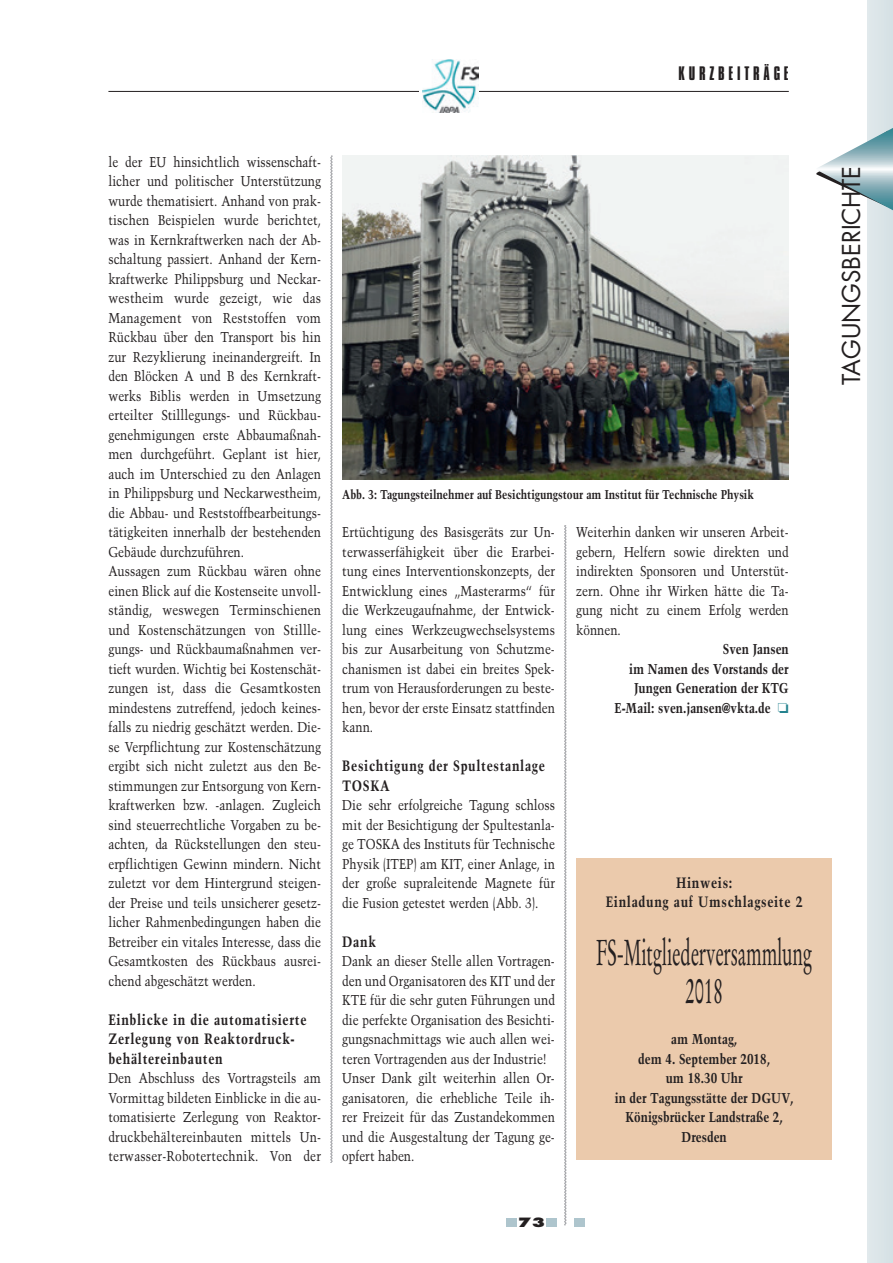
<style>
.page{position:relative;width:893px;height:1263px;background:#fff}
.page>*{position:absolute;margin:0;border:0;box-sizing:border-box;transform-origin:0 0}
.t1{font:36px/37.5px "Stempel Garamond";letter-spacing:-.005em;color:#231f20;text-align:center;scale:.52 1}
.t2{font:24px "Futura";color:#231f20}
.t3{font:16.8px "Compacta BT";letter-spacing:.225em;color:#231f20}
.t4{font:700 15px/19.5px "Trump Mediaeval";letter-spacing:.05em;color:#231f20;scale:.83 1}
.t5{font:14.25px/19.5px "Trump Mediaeval";color:#231f20;text-align:justify;scale:.83 1}
.t6{font:700 14.25px/19.5px "Trump Mediaeval";color:#231f20;text-align:right;scale:.83 1}
.t7{font:700 12.75px "Trump Mediaeval";letter-spacing:-.005em;color:#231f20;scale:.83 1}
.t8{font:800 12.45px "Futura";color:#231f20;scale:1.3 1}
.s1{color:#25838f}
</style>
<div class="page">
<div style="left:574px;top:1218px;width:11px;height:9px;background:#aec5cd"></div>
<div style="left:506px;top:1218px;width:11px;height:9px;background:#aec5cd"></div>
<div style="left:546px;top:1218px;width:11px;height:9px;background:#aec5cd"></div>
<hr style="left:108px;top:91px;width:681px;height:1px;background:#231f20">
<div style="left:419px;top:57px;width:59px;height:58px;background:#fff"></div>
<img style="left:423px;top:60px;width:55px;height:53px">
<div style="left:867px;top:0;width:26px;height:1263px;background:#dbe5e8"></div>
<svg style="left:564px;top:525px;width:3px;height:700px"></svg>
<svg style="left:330px;top:155px;width:3px;height:1007px"></svg>
<svg style="left:816px;top:128px;width:77px;height:82px"></svg>
<img style="left:342px;top:156px;width:447px;height:324px">
<div style="left:577px;top:858px;width:255px;height:302px;background:#ebcaac"></div>
<p class="t3" style="left:679px;top:63px;width:112px">KURZBEITRÄGE</p>
<p class="t5" style="left:108px;top:152px;width:258px;text-align:left">le der EU hinsichtlich wissenschaft&shy;licher und politischer Unterstützung wurde thematisiert. Anhand von prak&shy;tischen Beispielen wurde berichtet, was in Kernkraftwerken nach der Ab&shy;schaltung passiert. Anhand der Kern&shy;kraftwerke Philippsburg und Neckar&shy;westheim wurde gezeigt, wie das Management von Reststoffen vom Rückbau über den Transport bis hin zur Rezyklierung ineinandergreift. In den Blöcken A und B des Kernkraft&shy;werks Biblis werden in Umsetzung erteilter Stilllegungs- und Rückbau&shy;genehmigungen erste Abbaumaßnah&shy;men durchgeführt. Geplant ist hier, auch im Unterschied zu den Anlagen in Philippsburg und Neckarwestheim, die Abbau- und Reststoffbearbeitungs&shy;tätigkeiten innerhalb der bestehenden Gebäude durchzuführen.<br>Aussagen zum Rückbau wären ohne einen Blick auf die Kostenseite unvoll&shy;ständig, weswegen Terminschienen und Kostenschätzungen von Stillle&shy;gungs- und Rückbaumaßnahmen ver&shy;tieft wurden. Wichtig bei Kostenschät&shy;zungen ist, dass die Gesamtkosten mindestens zutreffend, jedoch keines&shy;falls zu niedrig geschätzt werden. Die&shy;se Verpflichtung zur Kostenschätzung ergibt sich nicht zuletzt aus den Be&shy;stimmungen zur Entsorgung von Kern&shy;kraftwerken bzw. -anlagen. Zugleich sind steuerrechtliche Vorgaben zu be&shy;achten, da Rückstellungen den steu&shy;erpflichtigen Gewinn mindern. Nicht zuletzt vor dem Hintergrund steigen&shy;der Preise und teils unsicherer gesetz&shy;licher Rahmenbedingungen haben die Betreiber ein vitales Interesse, dass die Gesamtkosten des Rückbaus ausrei&shy;chend abgeschätzt werden.</p>
<p class="t4" style="left:108px;top:1009px;width:240px">Einblicke in die automatisierte<br>Zerlegung von Reaktordruck&shy;behältereinbauten</p>
<p class="t5" style="left:108px;top:1068px;width:258px">Den Abschluss des Vortragsteils am Vormittag bildeten Einblicke in die au&shy;tomatisierte Zerlegung von Reaktor&shy;druckbehältereinbauten mittels Un&shy;terwasser-Robotertechnik. Von der</p>
<p class="t7" style="left:342px;top:486px;width:497px">Abb. 3: Tagungsteilnehmer auf Besichtigungstour am Institut für Technische Physik</p>
<p class="t5" style="left:342px;top:522px;width:258px">Ertüchtigung des Basisgeräts zur Un&shy;terwasserfähigkeit über die Erarbei&shy;tung eines Interventionskonzepts, der Entwicklung eines „Masterarms“ für die Werkzeugaufnahme, der Entwick&shy;lung eines Werkzeugwechselsystems bis zur Ausarbeitung von Schutzme&shy;chanismen ist dabei ein breites Spek&shy;trum von Herausforderungen zu beste&shy;hen, bevor der erste Einsatz stattfinden kann.</p>
<p class="t4" style="left:342px;top:756px;width:246px">Besichtigung der Spultestanlage<br>TOSKA</p>
<p class="t5" style="left:342px;top:795px;width:258px">Die sehr erfolgreiche Tagung schloss mit der Besichtigung der Spultestanla&shy;ge TOSKA des Instituts für Technische Physik (ITEP) am KIT, einer Anlage, in der große supraleitende Magnete für die Fusion getestet werden (Abb. 3).</p>
<p class="t4" style="left:342px;top:931px;width:42px">Dank</p>
<p class="t5" style="left:342px;top:951px;width:258px;text-align:left">Dank an dieser Stelle allen Vortragen&shy;den und Organisatoren des KIT und der KTE für die sehr guten Führungen und die perfekte Organisation des Besichti&shy;gungsnachmittags wie auch allen wei&shy;teren Vortragenden aus der Industrie!<br>Unser Dank gilt weiterhin allen Or&shy;ganisatoren, die erhebliche Teile ih&shy;rer Freizeit für das Zustandekommen und die Ausgestaltung der Tagung ge&shy;opfert haben.</p>
<p class="t5" style="left:576px;top:522px;width:258px">Weiterhin danken wir unseren Arbeit&shy;gebern, Helfern sowie direkten und indirekten Sponsoren und Unterstüt&shy;zern. Ohne ihr Wirken hätte die Ta&shy;gung nicht zu einem Erfolg werden können.</p>
<p class="t6" style="left:614px;top:639px;width:212px">Sven Jansen<br>im Namen des Vorstands der<br>Jungen Generation der KTG<br>E-Mail: sven.jansen@vkta.de <span class="s1">❏</span></p>
<p class="t4" style="left:606px;top:872px;width:239px;text-align:center">Hinweis:<br>Einladung auf Umschlagseite 2</p>
<h1 class="t1" style="left:596px;top:934px;width:417px">FS-Mitgliederversammlung<br>2018</h1>
<p class="t6" style="left:615px;top:1029px;width:217px;text-align:center">am Montag,<br>dem 4. September 2018,<br>um 18.30 Uhr<br>in der Tagungsstätte der DGUV,<br>Königsbrücker Landstraße 2,<br>Dresden</p>
<p class="t8" style="left:518px;top:1214px;width:23px">73</p>
<h2 class="t2" style="left:835px;top:385px;width:221px;rotate:-90deg">TAGUNGSBERICHTE</h2>
</div>
